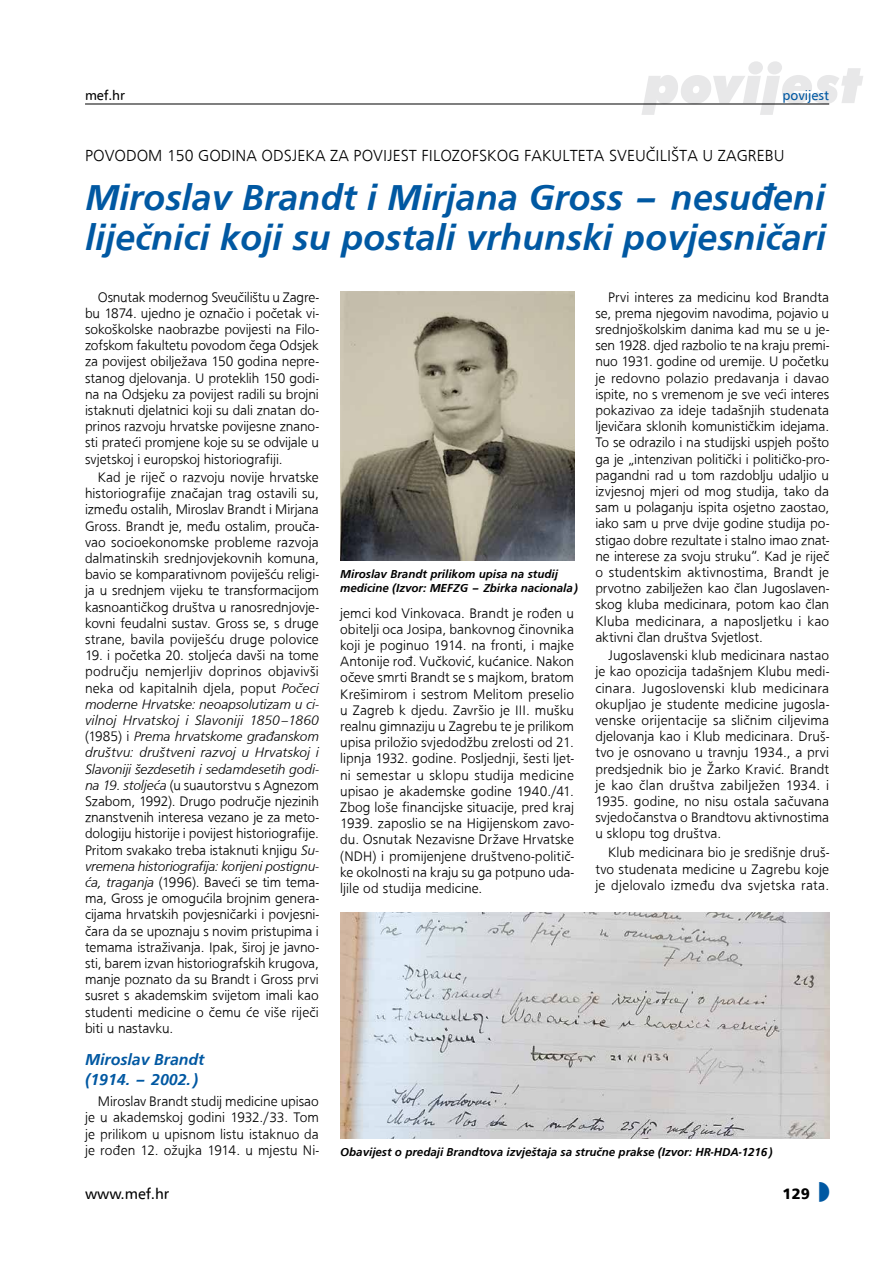
<style>
.page{position:relative;width:893px;height:1263px;background:#fff}
.page>*{position:absolute;margin:0;border:0;box-sizing:border-box;transform-origin:0 0}
.t1{font:italic 900 54px "Futura BT";color:#e8e8e9}
.t2{font:500 37.5px/40.5px "Frugal Sans Bold Italic DTC";color:#0058a2}
.t3{font:500 16.5px "Frugal Sans Light DTC";color:#000}
.t4{font:500 16.5px/19.8px "Frugal Sans Bold Italic DTC";color:#0058a2}
.t5{font:15px "A Frutiger";color:#000}
.t6{font:900 15px "A Frutiger";color:#000}
.t7{font:500 14.25px/16.2px "Frugal Sans Light DTC";color:#000;text-align:justify}
.t8{font:500 14.25px/16.2px "Frugal Sans Light Italic DTC";letter-spacing:-.015em;color:#000;text-align:justify}
.t9{font:13.5px "A Frutiger";color:#0058a2}
.t10{font:13.5px "A Frutiger";color:#000}
.t11{font:500 12px/14.2px "Frugal Sans Bold Italic DTC";color:#000}
.s1{font-family:"Frugal Sans Light Italic DTC"}
.s2{font-family:"Frugal Sans Light DTC"}
</style>
<div class="page">
<hr style="left:85px;top:104px;width:744px;height:1px;background:#000">
<img style="left:340px;top:291px;width:234px;height:270px">
<img style="left:340px;top:913px;width:489px;height:225px">
<p class="t10" style="left:85px;top:87px;width:42px">mef.hr</p>
<h1 class="t1" style="left:644px;top:51px;width:220px">povijest</h1>
<p class="t9" style="left:782px;top:87px;width:48px">povijest</p>
<p class="t3" style="left:85px;top:146px;width:701px">POVODOM 150 GODINA ODSJEKA ZA POVIJEST FILOZOFSKOG FAKULTETA SVEUČILIŠTA U ZAGREBU</p>
<h2 class="t2" style="left:85px;top:176px;width:742px">Miroslav Brandt i Mirjana Gross – nesuđeni liječnici koji su postali vrhunski povjesničari</h2>
<p class="t7" style="left:85px;top:289px;width:235px;text-indent:13px">Osnutak modernog Sveučilištu u Zagre&shy;bu 1874. ujedno je označio i početak vi&shy;sokoškolske naobrazbe povijesti na Filo&shy;zofskom fakultetu povodom čega Odsjek za povijest obilježava 150 godina nepre&shy;stanog djelovanja. U proteklih 150 godi&shy;na na Odsjeku za povijest radili su brojni istaknuti djelatnici koji su dali znatan do&shy;prinos razvoju hrvatske povijesne znano&shy;sti prateći promjene koje su se odvijale u svjetskoj i europskoj historiografiji.</p>
<p class="t7" style="left:85px;top:469px;width:235px;text-indent:13px">Kad je riječ o razvoju novije hrvatske historiografije značajan trag ostavili su, između ostalih, Miroslav Brandt i Mirjana Gross. Brandt je, među ostalim, prouča&shy;vao socioekonomske probleme razvoja dalmatinskih srednjovjekovnih komuna, bavio se komparativnom poviješću religi&shy;ja u srednjem vijeku te transformacijom kasnoantičkog društva u ranosrednjovje&shy;kovni feudalni sustav. Gross se, s druge strane, bavila poviješću druge polovice</p>
<p class="t7" style="left:85px;top:647px;width:235px">19. i početka 20. stoljeća davši na tome području nemjerljiv doprinos objavivši neka od kapitalnih djela, poput <span class="s1">Počeci</span></p>
<p class="t8" style="left:85px;top:696px;width:235px">moderne Hrvatske: neoapsolutizam u ci&shy;vilnoj Hrvatskoj i Slavoniji 1850–1860 <span class="s2">(1985) i</span> Prema hrvatskome građanskom društvu: društveni razvoj u Hrvatskoj i Slavoniji šezdesetih i sedamdesetih godi-</p>
<p class="t7" style="left:85px;top:777px;width:235px"><span class="s1">na 19. stoljeća</span> (u suautorstvu s Agnezom Szabom, 1992). Drugo područje njezinih znanstvenih interesa vezano je za meto&shy;dologiju historije i povijest historiografije.<br>Pritom svakako treba istaknuti knjigu <span class="s1">Su-</span></p>
<p class="t8" style="left:85px;top:858px;width:235px">vremena historiografija: korijeni postignu-</p>
<p class="t7" style="left:85px;top:874px;width:235px"><span class="s1">ća, traganja</span> (1996). Baveći se tim tema&shy;ma, Gross je omogućila brojnim genera&shy;cijama hrvatskih povjesničarki i povjesni&shy;čara da se upoznaju s novim pristupima i temama istraživanja. Ipak, široj je javno&shy;sti, barem izvan historiografskih krugova, manje poznato da su Brandt i Gross prvi susret s akademskim svijetom imali kao studenti medicine o čemu će više riječi biti u nastavku.</p>
<p class="t4" style="left:85px;top:1050px;width:121px">Miroslav Brandt (1914. – 2002.)</p>
<p class="t7" style="left:85px;top:1093px;width:235px;text-indent:13px">Miroslav Brandt studij medicine upisao je u akademskoj godini 1932./33. Tom je prilikom u upisnom listu istaknuo da je rođen 12. ožujka 1914. u mjestu Ni-</p>
<p class="t7" style="left:595px;top:289px;width:235px;text-indent:13px">Prvi interes za medicinu kod Brandta se, prema njegovim navodima, pojavio u srednjoškolskim danima kad mu se u je&shy;sen 1928. djed razbolio te na kraju premi&shy;nuo 1931. godine od uremije. U početku je redovno polazio predavanja i davao ispite, no s vremenom je sve veći interes pokazivao za ideje tadašnjih studenata ljevičara sklonih komunističkim idejama.<br>To se odrazilo i na studijski uspjeh pošto ga je „intenzivan politički i političko-pro&shy;pagandni rad u tom razdoblju udaljio u izvjesnoj mjeri od mog studija, tako da sam u polaganju ispita osjetno zaostao, iako sam u prve dvije godine studija po&shy;stigao dobre rezultate i stalno imao znat&shy;ne interese za svoju struku“. Kad je riječ o studentskim aktivnostima, Brandt je prvotno zabilježen kao član Jugoslaven&shy;skog kluba medicinara, potom kao član Kluba medicinara, a naposljetku i kao aktivni član društva Svjetlost.</p>
<p class="t7" style="left:595px;top:647px;width:235px;text-indent:13px">Jugoslavenski klub medicinara nastao je kao opozicija tadašnjem Klubu medi&shy;cinara. Jugoslovenski klub medicinara okupljao je studente medicine jugosla&shy;venske orijentacije sa sličnim ciljevima djelovanja kao i Klub medicinara. Druš&shy;tvo je osnovano u travnju 1934., a prvi predsjednik bio je Žarko Kravić. Brandt je kao član društva zabilježen 1934. i 1935. godine, no nisu ostala sačuvana svjedočanstva o Brandtovu aktivnostima u sklopu tog društva.</p>
<p class="t7" style="left:595px;top:844px;width:235px;text-indent:13px">Klub medicinara bio je središnje druš&shy;tvo studenata medicine u Zagrebu koje je djelovalo između dva svjetska rata.</p>
<p class="t11" style="left:340px;top:566px;width:239px">Miroslav Brandt prilikom upisa na studij medicine (Izvor: MEFZG – Zbirka nacionala)</p>
<p class="t7" style="left:340px;top:605px;width:235px">jemci kod Vinkovaca. Brandt je rođen u obitelji oca Josipa, bankovnog činovnika koji je poginuo 1914. na fronti, i majke Antonije rođ. Vučković, kućanice. Nakon očeve smrti Brandt se s majkom, bratom Krešimirom i sestrom Melitom preselio u Zagreb k djedu. Završio je III. mušku realnu gimnaziju u Zagrebu te je prilikom upisa priložio svjedodžbu zrelosti od 21. lipnja 1932. godine. Posljednji, šesti ljet&shy;ni semestar u sklopu studija medicine upisao je akademske godine 1940./41.<br>Zbog loše financijske situacije, pred kraj 1939. zaposlio se na Higijenskom zavo&shy;du. Osnutak Nezavisne Države Hrvatske (NDH) i promijenjene društveno-politič&shy;ke okolnosti na kraju su ga potpuno uda&shy;ljile od studija medicine.</p>
<p class="t11" style="left:340px;top:1144px;width:434px">Obavijest o predaji Brandtova izvještaja sa stručne prakse (Izvor: HR-HDA-1216)</p>
<p class="t5" style="left:85px;top:1185px;width:86px">www.mef.hr</p>
<p class="t6" style="left:782px;top:1184px;width:29px">129</p>
</div>
